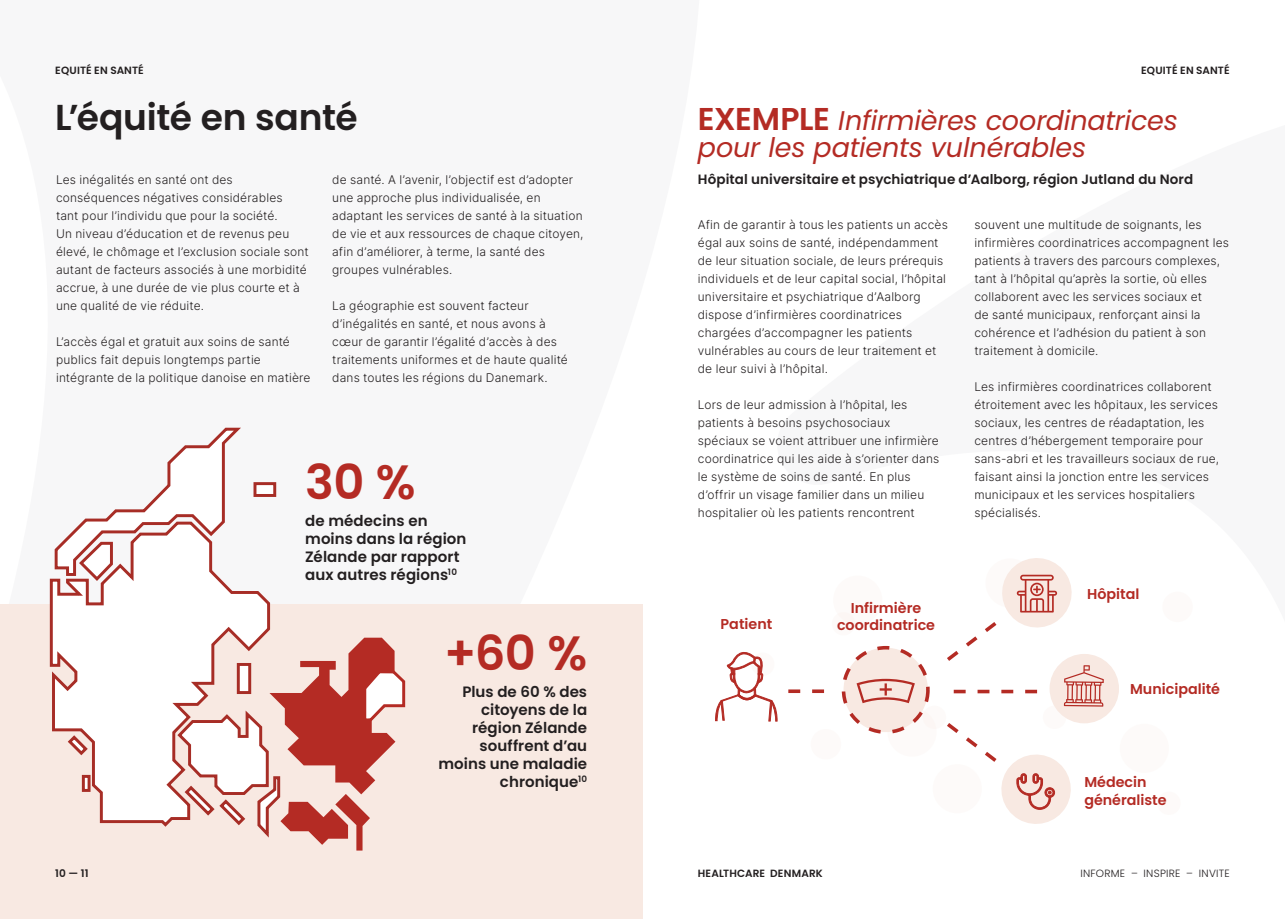
<style>
.page{position:relative;width:1285px;height:919px;background:#fff}
.page>*{position:absolute;margin:0;border:0;box-sizing:border-box;transform-origin:0 0}
.Brød_Header{font:600 48px "Poppins";color:#b42b24}
.Rubrik_Kapitel{font:600 36px "Poppins";letter-spacing:-.01em;color:#231f20}
.Rubrik_21{font:italic 27px/27px "Poppins";letter-spacing:-.005em;color:#b42b24}
.Brød_Header-2{font:600 15px/18px "Poppins";letter-spacing:.005em;color:#231f20}
.t1{font:600 14.25px/17.1px "Poppins";color:#b42b24;text-align:center}
.Brød_Header-3{font:600 13.5px "Poppins";letter-spacing:.01em;color:#231f20}
.Brød{font:300 12px/18px "Inter";letter-spacing:.015em;color:#231f20}
.Paginering__footer{font:600 10.5px "Poppins";letter-spacing:.01em;color:#231f20}
.t2{font:300 10.5px "Poppins";letter-spacing:.025em;color:#231f20}
.s1{font-weight:600;font-style:normal;font-size:31.5px}
</style>
<div class="page">
<div style="left:0;top:604px;width:642px;height:314px;background:#f8e9e2"></div>
<svg style="left:84px;top:427px;width:157px;height:93px"></svg>
<div style="left:253px;top:482px;width:23px;height:15px;border:3px solid #a72d26"></div>
<svg style="left:49px;top:520px;width:222px;height:307px"></svg>
<svg style="left:66px;top:733px;width:24px;height:24px"></svg>
<div style="left:82px;top:774px;width:8px;height:17px;border:3px solid #a72d26"></div>
<svg style="left:175px;top:637px;width:231px;height:213px"></svg>
<div style="left:887px;top:707px;width:49px;height:49px;background:#fdfaf9;border-radius:50%"></div>
<div style="left:833px;top:575px;width:49px;height:49px;background:#fdfaf9;border-radius:50%"></div>
<div style="left:1042px;top:705px;width:24px;height:24px;background:#fdfaf9;border-radius:50%"></div>
<div style="left:831px;top:612px;width:24px;height:23px;background:#fdfaf9;border-radius:50%"></div>
<div style="left:922px;top:705px;width:23px;height:24px;background:#fdfaf9;border-radius:50%"></div>
<div style="left:1156px;top:791px;width:24px;height:23px;background:#fdfaf9;border-radius:50%"></div>
<div style="left:932px;top:764px;width:49px;height:49px;background:#fdfaf9;border-radius:50%"></div>
<div style="left:1119px;top:723px;width:49px;height:49px;background:#fdfaf9;border-radius:50%"></div>
<div style="left:810px;top:729px;width:31px;height:30px;background:#fdfaf9;border-radius:50%"></div>
<div style="left:1162px;top:591px;width:30px;height:31px;background:#fdfaf9;border-radius:50%"></div>
<div style="left:843px;top:647px;width:84px;height:85px;background:#f8e9e2;border-radius:50%"></div>
<div style="left:841px;top:646px;width:88px;height:87px;border:4px dashed #b42b24;border-radius:50%"></div>
<svg style="left:856px;top:678px;width:58px;height:25px"></svg>
<div style="left:1049px;top:653px;width:69px;height:70px;background:#f8e9e2;border-radius:50%"></div>
<svg style="left:947px;top:558px;width:156px;height:148px"></svg>
<svg style="left:947px;top:719px;width:127px;height:105px"></svg>
<svg style="left:715px;top:652px;width:108px;height:69px"></svg>
<p class="Paginering__footer" style="left:55px;top:64px;width:90px">EQUITÉ EN SANTÉ</p>
<p class="Paginering__footer" style="left:1140px;top:64px;width:90px">EQUITÉ EN SANTÉ</p>
<p class="Rubrik_Kapitel" style="left:55px;top:96px;width:304px">L’équité en santé</p>
<p class="Rubrik_21" style="left:697px;top:107px;width:481px"><span class="s1">EXEMPLE</span> Infirmières coordinatrices pour les patients vulnérables</p>
<p class="Brød_Header-3" style="left:697px;top:171px;width:497px">Hôpital universitaire et psychiatrique d’Aalborg, région Jutland du Nord</p>
<p class="Brød" style="left:697px;top:215px;width:251px">Afin de garantir à tous les patients un accès égal aux soins de santé, indépendamment de leur situation sociale, de leurs prérequis individuels et de leur capital social, l’hôpital universitaire et psychiatrique d’Aalborg dispose d’infirmières coordinatrices chargées d’accompagner les patients vulnérables au cours de leur traitement et de leur suivi à l’hôpital.</p>
<p class="Brød" style="left:697px;top:395px;width:243px">Lors de leur admission à l’hôpital, les patients à besoins psychosociaux spéciaux se voient attribuer une infirmière coordinatrice qui les aide à s’orienter dans le système de soins de santé. En plus d’offrir un visage familier dans un milieu hospitalier où les patients rencontrent</p>
<p class="Brød" style="left:56px;top:170px;width:254px">Les inégalités en santé ont des conséquences négatives considérables<br>tant pour l’individu que pour la société.<br>Un niveau d’éducation et de revenus peu élevé, le chômage et l’exclusion sociale sont autant de facteurs associés à une morbidité accrue, à une durée de vie plus courte et à une qualité de vie réduite.</p>
<p class="Brød" style="left:56px;top:332px;width:256px">L’accès égal et gratuit aux soins de santé publics fait depuis longtemps partie intégrante de la politique danoise en matière</p>
<p class="Brød" style="left:332px;top:170px;width:253px">de santé. A l’avenir, l’objectif est d’adopter une approche plus individualisée, en adaptant les services de santé à la situation de vie et aux ressources de chaque citoyen, afin d’améliorer, à terme, la santé des groupes vulnérables.</p>
<p class="Brød" style="left:332px;top:296px;width:237px">La géographie est souvent facteur d’inégalités en santé, et nous avons à cœur de garantir l’égalité d’accès à des traitements uniformes et de haute qualité dans toutes les régions du Danemark.</p>
<p class="Brød" style="left:974px;top:215px;width:256px">souvent une multitude de soignants, les infirmières coordinatrices accompagnent les patients à travers des parcours complexes, tant à l’hôpital qu’après la sortie, où elles collaborent avec les services sociaux et<br>de santé municipaux, renforçant ainsi la cohérence et l’adhésion du patient à son traitement à domicile.</p>
<p class="Brød" style="left:974px;top:377px;width:246px">Les infirmières coordinatrices collaborent étroitement avec les hôpitaux, les services sociaux, les centres de réadaptation, les centres d’hébergement temporaire pour sans-abri et les travailleurs sociaux de rue, faisant ainsi la jonction entre les services municipaux et les services hospitaliers spécialisés.</p>
<p class="Brød_Header" style="left:305px;top:454px;width:112px">30 %</p>
<p class="Brød_Header-2" style="left:305px;top:512px;width:163px">de médecins en moins dans la région<br>Zélande par rapport aux autres régions<sup>10</sup></p>
<p class="Brød_Header" style="left:444px;top:625px;width:144px">+60 %</p>
<p class="Brød_Header-2" style="left:438px;top:683px;width:150px;text-align:right">Plus de 60 % des citoyens de la région Zélande souffrent d’au moins une maladie chronique<sup>10</sup></p>
<p class="t1" style="left:720px;top:615px;width:53px">Patient</p>
<p class="t1" style="left:836px;top:599px;width:100px">Infirmière coordinatrice</p>
<p class="t1" style="left:1086px;top:586px;width:54px">Hôpital</p>
<p class="t1" style="left:1129px;top:680px;width:91px">Municipalité</p>
<p class="t1" style="left:1084px;top:774px;width:84px;text-align:left">Médecin généraliste</p>
<p class="Paginering__footer" style="left:55px;top:867px;width:35px">10 — 11</p>
<p class="Paginering__footer" style="left:697px;top:867px;width:126px">HEALTHCARE DENMARK</p>
<p class="t2" style="left:1080px;top:867px;width:151px">INFORME – INSPIRE – INVITE</p>
</div>
